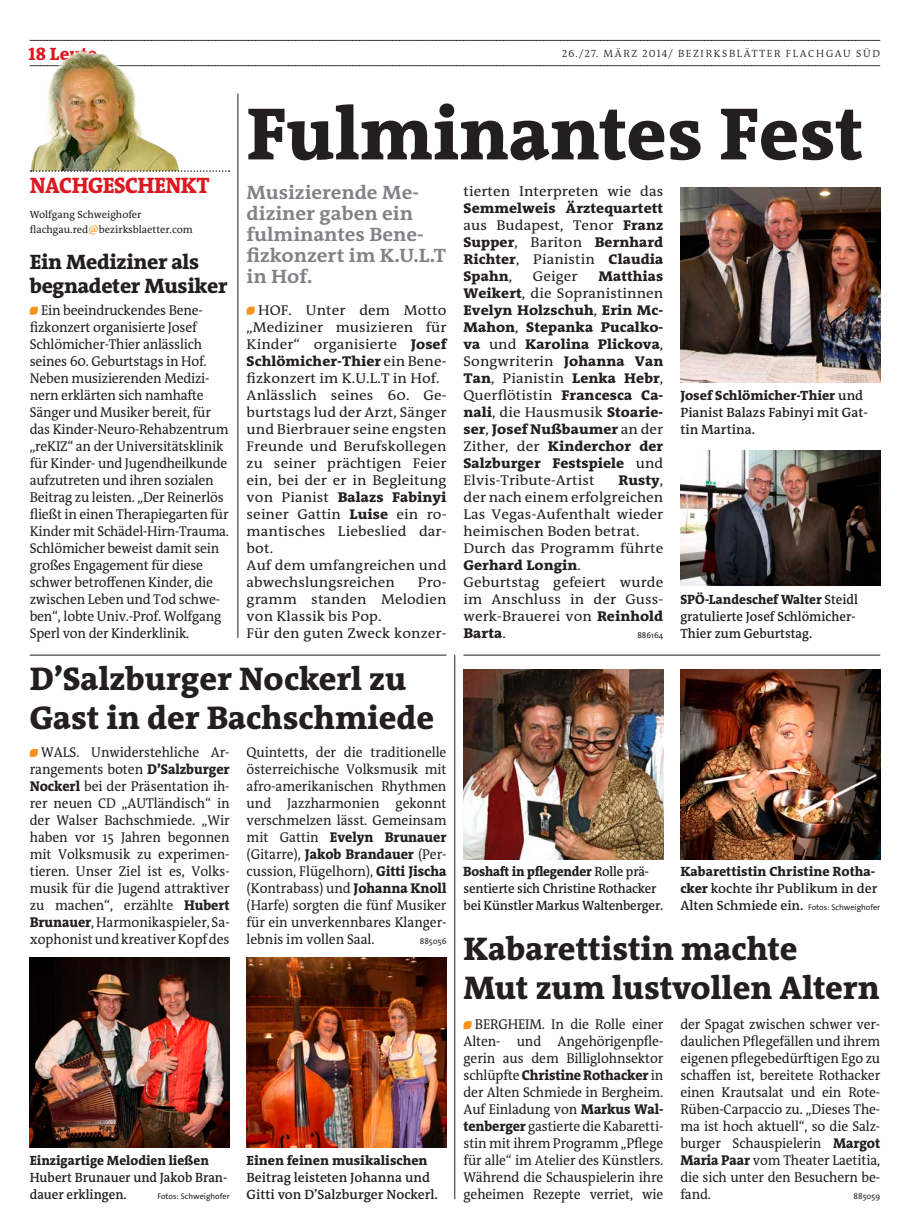
<style>
.page{position:relative;width:910px;height:1229px;background:#fff}
.page>*{position:absolute;margin:0;border:0;box-sizing:border-box;transform-origin:0 0}
.t1{font:800 75px "The RM Antiqua";color:#231f20}
.t2{font:800 33px/39px "The RM Antiqua";color:#231f20}
.t3{font:800 22.5px "The RM Antiqua";letter-spacing:-.025em;color:#dc1820;scale:.95 1}
.t4{font:800 21px/24px "The RM Antiqua";letter-spacing:-.015em;color:#231f20}
.t5{font:700 19.5px/21px "The RM Antiqua";color:#808285;scale:1.05 1}
.t6{font:800 18px "The RM Antiqua";color:#dc1820}
.t7{font:14.25px/17px "The RM Antiqua";letter-spacing:-.005em;color:#231f20;text-align:justify;scale:.95 1}
.t8{font:14.25px/17px "The RM Antiqua";letter-spacing:-.005em;color:#231f20;scale:1.05 1}
.t9{font:800 14.25px/17px "The RM Antiqua";letter-spacing:.005em;color:#231f20;text-align:justify;scale:1.05 1}
.t10{font:600 13.5px/17px "The RM Antiqua";color:#231f20;scale:.95 1}
.t11{font:600 13.5px/17px "The RM Antiqua";color:#231f20}
.t12{font:800 13.5px/17px "The RM Antiqua";color:#231f20}
.t13{font:800 13.5px "The RM Antiqua";color:#231f20;scale:.95 1}
.t14{font:10.5px/15px "The RM Antiqua";color:#231f20}
.t15{font:300 10.5px "The RM Antiqua";letter-spacing:.16em;color:#231f20}
.t16{font:8.25px "The Sans Os F";color:#231f20}
.s1{color:#f7931d}
.s2{font-weight:400}
.s3{font-weight:800}
.s4{font-weight:600}
.s5{font-family:"The RM Antiqua";font-weight:600;font-size:13.5px}
</style>
<div class="page">
<svg style="left:30px;top:40px;width:850px;height:1px"></svg>
<svg style="left:230px;top:65px;width:650px;height:1px"></svg>
<hr style="left:454px;top:655px;width:1px;height:544px;background:#231f20">
<hr style="left:238px;top:94px;width:1px;height:544px;background:#231f20">
<img style="left:463px;top:669px;width:200px;height:190px">
<img style="left:680px;top:669px;width:200px;height:190px">
<svg style="left:463px;top:1021px;width:9px;height:8px"></svg>
<hr style="left:463px;top:655px;width:417px;height:1px;background:#231f20">
<img style="left:30px;top:957px;width:200px;height:190px">
<img style="left:247px;top:957px;width:199px;height:190px">
<svg style="left:30px;top:749px;width:8px;height:8px"></svg>
<hr style="left:30px;top:655px;width:416px;height:1px;background:#231f20">
<svg style="left:247px;top:307px;width:8px;height:8px"></svg>
<img style="left:680px;top:187px;width:200px;height:196px">
<img style="left:680px;top:451px;width:200px;height:135px">
<img style="left:30px;top:51px;width:200px;height:119px">
<svg style="left:30px;top:307px;width:8px;height:8px"></svg>
<svg style="left:31px;top:170px;width:199px;height:2px"></svg>
<p class="t6" style="left:28px;top:42px;width:70px">18 Leute</p>
<p class="t15" style="left:562px;top:46px;width:319px">26./27. MÄRZ 2014/ BEZIRKSBLÄTTER FLACHGAU S ÜD</p>
<h3 class="t3" style="left:30px;top:171px;width:191px">NACHGESCHENKT</h3>
<p class="t14" style="left:30px;top:207px;width:165px">Wolfgang Schweighofer flachgau.red<span class="s1">@</span>bezirksblaetter.com</p>
<h3 class="t4" style="left:30px;top:250px;width:199px">Ein Mediziner als begnadeter Musiker</h3>
<p class="t7" style="left:30px;top:301px;width:211px;text-align:left;text-indent:11px">Ein beeindruckendes Bene&shy;fizkonzert organisierte Josef<br>Schlömicher-Thier anlässlich seines 60. Geburtstags in Hof.<br>Neben musizierenden Medizi&shy;nern erklärten sich namhafte<br>Sänger und Musiker bereit, für das Kinder-Neuro-Rehabzentrum „reKIZ“ an der Universitätsklinik für Kinder- und Jugendheilkunde aufzutreten und ihren sozialen<br>Beitrag zu leisten. „Der Reinerlös fließt in einen Therapiegarten für<br>Kinder mit Schädel-Hirn-Trauma.<br>Schlömicher beweist damit sein großes Engagement für diese schwer betroffenen Kinder, die zwischen Leben und Tod schwe&shy;ben“, lobte Univ.-Prof. Wolfgang<br>Sperl von der Kinderklinik.</p>
<h1 class="t1" style="left:247px;top:86px;width:618px">Fulminantes Fest</h1>
<h3 class="t5" style="left:247px;top:182px;width:191px">Musizierende Me&shy;diziner gaben ein fulminantes Bene&shy;fizkonzert im K.U.L.T in Hof.</h3>
<p class="t8" style="left:463px;top:183px;width:192px">tierten Interpreten wie das</p>
<p class="t9" style="left:463px;top:200px;width:192px">Semmelweis Ärztequartett <span class="s2">aus Budapest, Tenor</span> Franz Supper<span class="s2">, Bariton</span> Bernhard Richter<span class="s2">, Pianistin</span> Claudia Spahn<span class="s2">,</span></p>
<p class="t9" style="left:463px;top:268px;width:192px;text-indent:135px">Matthias Weikert<span class="s2">, die Sopranistinnen </span>Evelyn Holzschuh<span class="s2">,</span> Erin Mc-Mahon<span class="s2">,</span> Stepanka Pucalko&shy;va <span class="s2">und</span> Karolina Plickova<span class="s2">, Songwriterin</span> Johanna Van Tan<span class="s2">, Pianistin</span> Lenka Hebr<span class="s2">, Querflötistin</span> Francesca Ca&shy;nali<span class="s2">, die Hausmusik</span> Stoarie&shy;ser<span class="s2">,</span> Josef Nußbaumer <span class="s2">an der Zither, der</span> Kinderchor der Salzburger Festspiele <span class="s2">und Elvis-Tribute-Artist</span></p>
<p class="t8" style="left:533px;top:268px;width:44px">Geiger</p>
<p class="t8" style="left:247px;top:301px;width:192px;text-indent:11px">HOF. Unter dem Motto „Mediziner musizieren für<br>Kinder“ organisierte <span class="s3">Josef<br>Schlömicher-Thier</span> ein Bene&shy;fizkonzert im K.U.L.T in Hof.<br>Anlässlich seines 60. Ge&shy;burtstags lud der Arzt, Sänger und Bierbrauer seine engsten<br>Freunde und Berufskollegen zu seiner prächtigen Feier ein, bei der er in Begleitung von Pianist <span class="s3">Balazs Fabinyi </span>seiner Gattin <span class="s3">Luise</span> ein ro&shy;mantisches Liebeslied dar&shy;bot.<br>Auf dem umfangreichen und abwechslungsreichen</p>
<p class="t11" style="left:680px;top:387px;width:189px"><span class="s3">Josef Schlömicher-Thier</span> und<br>Pianist Balazs Fabinyi mit Gat&shy;tin Martina.</p>
<p class="t8" style="left:463px;top:472px;width:192px;text-indent:155px"><span class="s3">Rusty</span>, der nach einem erfolgreichen<br>Las Vegas-Aufenthalt wieder heimischen Boden betrat.<br>Durch das Programm führte<br><span class="s3">Gerhard Longin</span>.<br>Geburtstag gefeiert wurde im Anschluss in der Guss&shy;werk-Brauerei von <span class="s3">Reinhold<br>Barta</span>.</p>
<p class="t8" style="left:247px;top:574px;width:192px;text-indent:171px">Pro&shy;gramm standen Melodien von Klassik bis Pop.<br>Für den guten Zweck konzer-</p>
<p class="t10" style="left:680px;top:591px;width:188px"><span class="s3">SPÖ-Landeschef Walter</span> Steidl gratulierte Josef Schlömicher-<br>Thier zum Geburtstag.</p>
<p class="t16" style="left:637px;top:630px;width:27px">886164</p>
<h2 class="t2" style="left:30px;top:659px;width:406px">D’Salzburger Nockerl zu<br>Gast in der Bachschmiede</h2>
<p class="t7" style="left:30px;top:744px;width:212px;text-indent:11px">WALS. Unwiderstehliche Ar&shy;rangements boten <span class="s3">D’Salzburger Nockerl</span> bei der Präsentation ih&shy;rer neuen CD „AUTländisch“ in der Walser Bachschmiede. „Wir haben vor 15 Jahren begonnen mit Volksmusik zu experimen&shy;tieren. Unser Ziel ist es, Volks&shy;musik für die Jugend attraktiver zu machen“, erzählte <span class="s3">Hubert Brunauer</span>, Harmonikaspieler, Sa&shy;xophonist und kreativer Kopf des</p>
<p class="t7" style="left:247px;top:744px;width:212px">Quintetts, der die traditionelle österreichische Volksmusik mit afro-amerikanischen Rhythmen und Jazzharmonien gekonnt verschmelzen lässt. Gemeinsam mit Gattin <span class="s3">Evelyn Brunauer </span>(Gitarre), <span class="s3">Jakob Brandauer</span> (Per&shy;cussion, Flügelhorn), <span class="s3">Gitti Jischa </span>(Kontrabass) und <span class="s3">Johanna Knoll </span>(Harfe) sorgten die fünf Musiker für ein unverkennbares Klanger&shy;lebnis im vollen Saal.</p>
<p class="t16" style="left:420px;top:936px;width:28px">885056</p>
<p class="t13" style="left:30px;top:1152px;width:190px">Einzigartige Melodien ließen</p>
<p class="t10" style="left:30px;top:1169px;width:209px">Hubert Brunauer und Jakob Bran&shy;dauer erklingen.</p>
<p class="t16" style="left:157px;top:1191px;width:74px">Fotos: Schweighofer</p>
<p class="t12" style="left:247px;top:1152px;width:182px">Einen feinen musikalischen</p>
<p class="t11" style="left:247px;top:1169px;width:193px">Beitrag leisteten Johanna und<br>Gitti von D’Salzburger Nockerl.</p>
<p class="t10" style="left:463px;top:863px;width:212px"><span class="s3">Boshaft in pflegender</span> Rolle prä&shy;sentierte sich Christine Rothacker bei Künstler Markus Waltenberger.</p>
<h2 class="t2" style="left:463px;top:929px;width:418px">Kabarettistin machte<br>Mut zum lustvollen Altern</h2>
<p class="t12" style="left:680px;top:863px;width:198px">Kabarettistin Christine Rotha&shy;cker <span class="s4">kochte ihr Publikum in der</span></p>
<p class="t16" style="left:680px;top:902px;width:201px"><span class="s5">Alten Schmiede ein.</span> Fotos: Schweighofer</p>
<p class="t7" style="left:463px;top:1016px;width:212px;text-indent:11px">BERGHEIM. In die Rolle einer Alten- und Angehörigenpfle&shy;gerin aus dem Billiglohnsektor schlüpfte <span class="s3">Christine Rothacker</span> in der Alten Schmiede in Bergheim.<br>Auf Einladung von <span class="s3">Markus Wal&shy;tenberger</span> gastierte die Kabaretti&shy;stin mit ihrem Programm „Pflege für alle“ im Atelier des Künstlers.<br>Während die Schauspielerin ihre geheimen Rezepte verriet, wie</p>
<p class="t7" style="left:680px;top:1016px;width:212px">der Spagat zwischen schwer ver&shy;daulichen Pflegefällen und ihrem eigenen pflegebedürftigen Ego zu schaffen ist, bereitete Rothacker einen Krautsalat und ein Rote-Rüben-Carpaccio zu. „Dieses The&shy;ma ist hoch aktuell“, so die Salz&shy;burger Schauspielerin <span class="s3">Margot Maria Paar</span> vom Theater Laetitia, die sich unter den Besuchern be&shy;fand.</p>
<p class="t16" style="left:854px;top:1191px;width:28px">885059</p>
</div>
